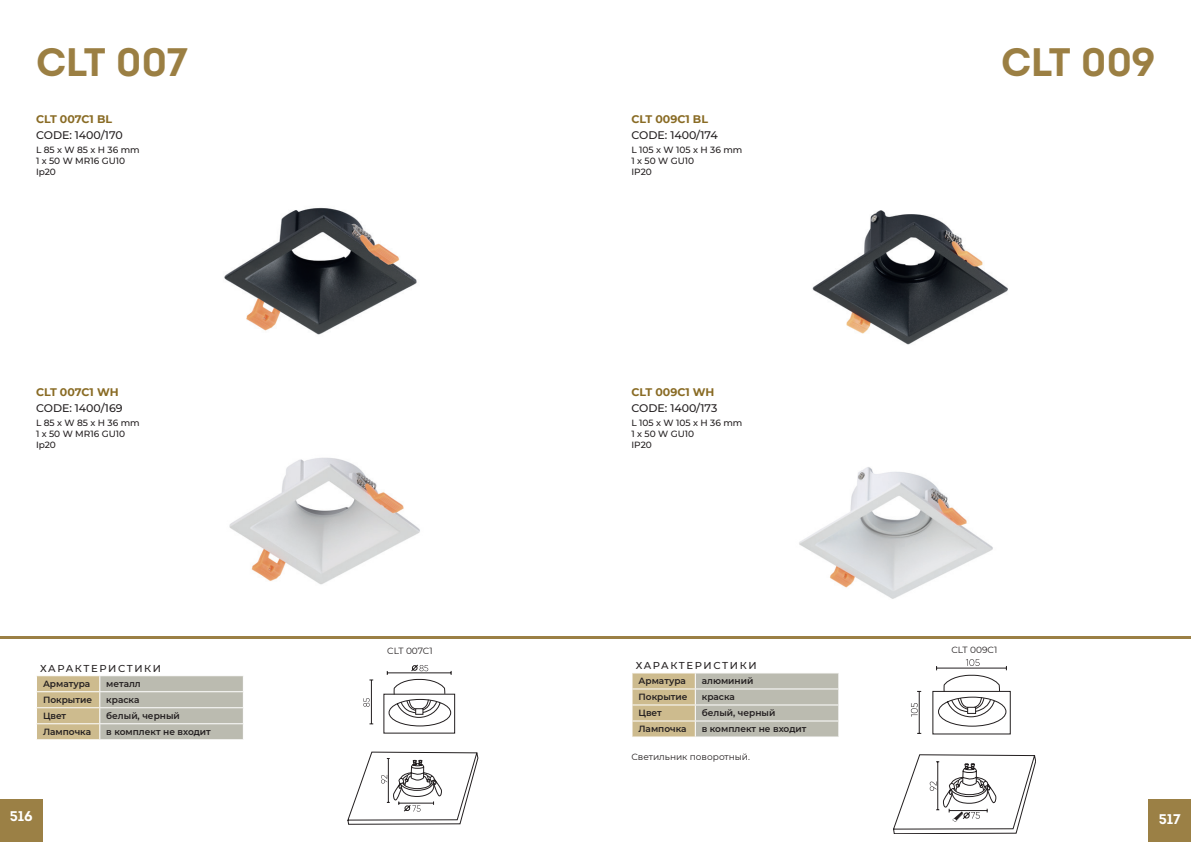
<style>
.page{position:relative;width:1191px;height:842px;background:#fff}
.page>*{position:absolute;margin:0;border:0;box-sizing:border-box;transform-origin:0 0}
.t1{font:700 39.7px "Intro";letter-spacing:-.015em;color:#9b7f43}
.t2{font:700 14px "Intro";color:#fff}
.t3{font:500 11px "Montserrat";color:#231f20}
.t4{font:700 11px "Montserrat";color:#896b24}
.t5{font:500 10px "Montserrat";letter-spacing:.165em;color:#231f20}
.t6{font:600 9px "Montserrat";color:#231f20}
.t7{font:500 9px/11px "Montserrat";color:#231f20}
.t8{font:9px "Montserrat";color:#231f20}
</style>
<div class="page">
<hr style="left:0;top:636px;width:1191px;height:3px;background:#9b8045">
<div style="left:0;top:799px;width:43px;height:43px;background:#9b8045"></div>
<div style="left:1148px;top:799px;width:43px;height:43px;background:#9b8045"></div>
<svg style="left:36px;top:676px;width:207px;height:63px;background:#c5c0ac"></svg>
<svg style="left:632px;top:673px;width:207px;height:63px;background:#c4bfac"></svg>
<img style="left:224px;top:207px;width:193px;height:128px">
<img style="left:812px;top:210px;width:196px;height:135px">
<img style="left:229px;top:457px;width:191px;height:128px">
<img style="left:799px;top:467px;width:194px;height:132px">
<svg style="left:348px;top:665px;width:130px;height:159px"></svg>
<svg style="left:893px;top:659px;width:143px;height:174px"></svg>
<h1 class="t1" style="left:36px;top:36px;width:153px">CLT 007</h1>
<h1 class="t1" style="left:1001px;top:36px;width:156px">CLT 009</h1>
<p class="t4" style="left:36px;top:112px;width:78px">CLT 007C1 BL</p>
<p class="t3" style="left:36px;top:128px;width:88px">CODE: 1400/170</p>
<p class="t7" style="left:36px;top:144px;width:105px">L 85 x W 85 x H 36 mm<br>1 x 50 W MR16 GU10<br>Ip20</p>
<p class="t4" style="left:36px;top:385px;width:84px">CLT 007C1 WH</p>
<p class="t3" style="left:36px;top:401px;width:88px">CODE: 1400/169</p>
<p class="t7" style="left:36px;top:417px;width:105px">L 85 x W 85 x H 36 mm<br>1 x 50 W MR16 GU10<br>Ip20</p>
<p class="t5" style="left:40px;top:662px;width:122px">ХАРАКТЕРИСТИКИ</p>
<p class="t6" style="left:43px;top:678px;width:49px">Арматура</p>
<p class="t6" style="left:106px;top:678px;width:36px">металл</p>
<p class="t6" style="left:43px;top:694px;width:51px">Покрытие</p>
<p class="t6" style="left:106px;top:694px;width:35px">краска</p>
<p class="t6" style="left:43px;top:710px;width:25px">Цвет</p>
<p class="t6" style="left:106px;top:710px;width:75px">белый, черный</p>
<p class="t6" style="left:43px;top:726px;width:50px">Лампочка</p>
<p class="t6" style="left:106px;top:726px;width:106px">в комплект не входит</p>
<p class="t4" style="left:631px;top:112px;width:78px">CLT 009C1 BL</p>
<p class="t3" style="left:631px;top:128px;width:88px">CODE: 1400/174</p>
<p class="t7" style="left:631px;top:144px;width:112px">L 105 x W 105 x H 36 mm<br>1 x 50 W GU10<br>IP20</p>
<p class="t4" style="left:631px;top:385px;width:84px">CLT 009C1 WH</p>
<p class="t3" style="left:631px;top:401px;width:87px">CODE: 1400/173</p>
<p class="t7" style="left:631px;top:417px;width:112px">L 105 x W 105 x H 36 mm<br>1 x 50 W GU10<br>IP20</p>
<p class="t8" style="left:387px;top:645px;width:47px">CLT 007C1</p>
<p class="t8" style="left:951px;top:645px;width:47px">CLT 009C1</p>
<p class="t5" style="left:635px;top:660px;width:122px">ХАРАКТЕРИСТИКИ</p>
<p class="t6" style="left:638px;top:676px;width:49px">Арматура</p>
<p class="t6" style="left:702px;top:676px;width:53px">алюминий</p>
<p class="t6" style="left:638px;top:692px;width:51px">Покрытие</p>
<p class="t6" style="left:702px;top:692px;width:35px">краска</p>
<p class="t6" style="left:638px;top:708px;width:25px">Цвет</p>
<p class="t6" style="left:702px;top:708px;width:75px">белый, черный</p>
<p class="t6" style="left:638px;top:724px;width:50px">Лампочка</p>
<p class="t6" style="left:702px;top:724px;width:106px">в комплект не входит</p>
<p class="t8" style="left:631px;top:751px;width:120px">Светильник поворотный.</p>
<h2 class="t2" style="left:10px;top:807px;width:25px">516</h2>
<h2 class="t2" style="left:1158px;top:810px;width:24px">517</h2>
</div>
